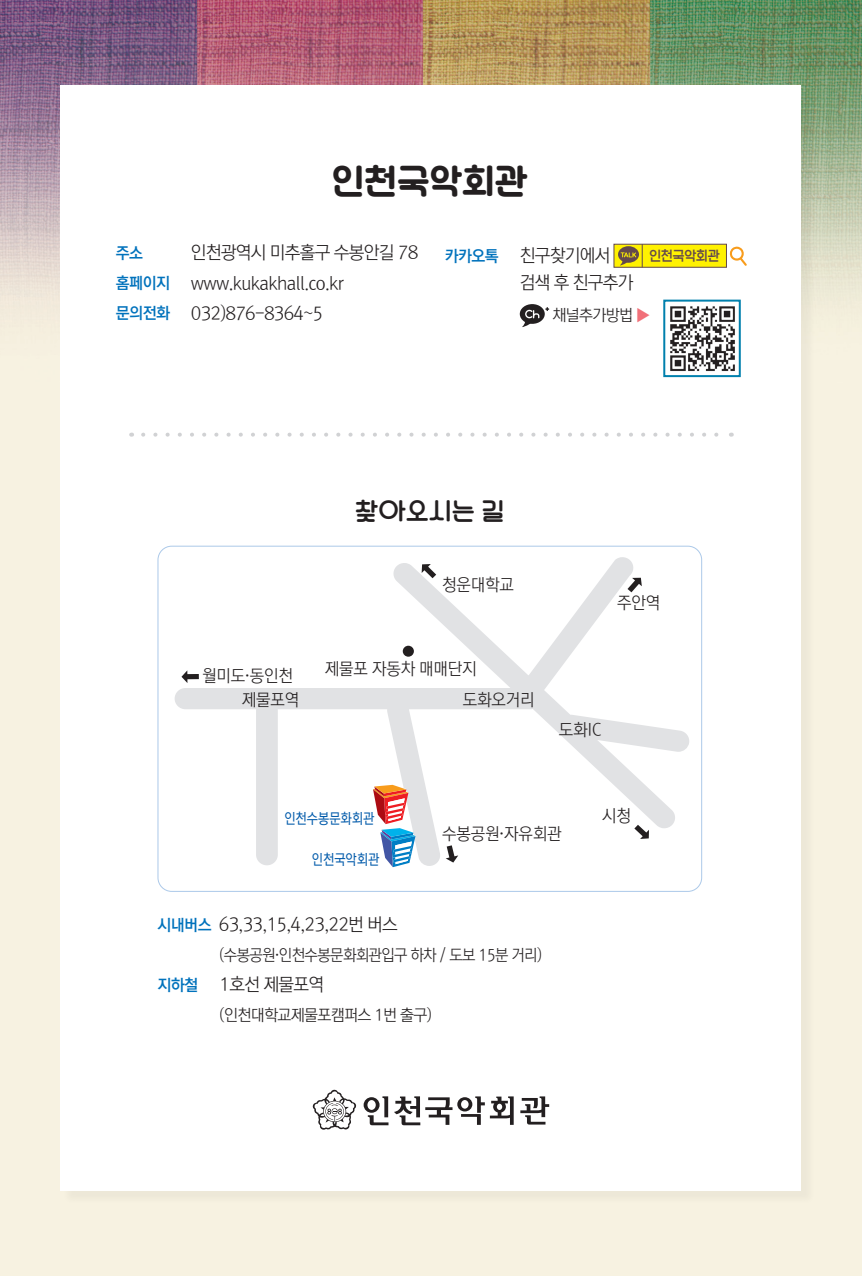
<style>
.page{position:relative;width:862px;height:1276px;background:#fff}
.page>*{position:absolute;margin:0;border:0;box-sizing:border-box;transform-origin:0 0}
.t1{font:34px "TT Sunflower B";color:#231f20}
.t2{font:24px "TT Sunflower R";color:#231f20}
.t3{font:18px/30px "Rix M Go L";letter-spacing:-.04em;color:#231f20}
.t4{font:17px "Rix M Go L";letter-spacing:-.01em;color:#231f20;scale:.95 1}
.t5{font:16px "Rix M Go L";letter-spacing:-.04em;color:#231f20;scale:.93 1}
.t6{font:16px "Rix M Go L";letter-spacing:-.04em;color:#231f20}
.t7{font:16px "Rix M Go B";color:#0072bc}
.t8{font:14.6px "Rix M Go M";color:#015aaa;scale:.86 1}
.t9{font:14px "TT Namoogothic B";letter-spacing:-.04em;color:#63494d}
.s1{font-family:"Rix M Go B";font-size:16px;color:#0072bc}
.s2{color:#f17079}
</style>
<div class="page">
<img style="left:0;top:0;width:862px;height:1276px">
<div style="left:63px;top:87px;width:752px;height:1118px;background:#231f20;opacity:.05"></div>
<div style="left:61px;top:85px;width:740px;height:1106px;background:#fff"></div>
<div style="left:614px;top:244px;width:112px;height:23px;background:#fff101;border:1px solid #63494d"></div>
<svg style="left:618px;top:244px;width:25px;height:23px"></svg>
<svg style="left:729px;top:246px;width:18px;height:20px"></svg>
<svg style="left:520px;top:304px;width:29px;height:23px"></svg>
<img style="left:670px;top:306px;width:65px;height:65px">
<div style="left:663px;top:300px;width:78px;height:77px;border:2px solid #0080ad"></div>
<svg style="left:143px;top:433px;width:576px;height:4px"></svg>
<svg style="left:175px;top:557px;width:514px;height:309px"></svg>
<div style="left:403px;top:646px;width:11px;height:10px;background:#231f20;border-radius:50%"></div>
<svg style="left:627px;top:578px;width:15px;height:14px"></svg>
<svg style="left:422px;top:564px;width:14px;height:14px"></svg>
<svg style="left:634px;top:825px;width:15px;height:14px"></svg>
<svg style="left:181px;top:670px;width:18px;height:13px"></svg>
<svg style="left:446px;top:845px;width:12px;height:17px"></svg>
<svg style="left:373px;top:785px;width:42px;height:82px"></svg>
<svg style="left:312px;top:1089px;width:45px;height:41px"></svg>
<svg style="left:520px;top:1096px;width:29px;height:28px"></svg>
<svg style="left:364px;top:1096px;width:24px;height:29px"></svg>
<svg style="left:394px;top:1096px;width:120px;height:29px"></svg>
<h1 class="t1" style="left:332px;top:163px;width:197px">인천국악회관</h1>
<p class="t3" style="left:116px;top:238px;width:304px;text-indent:75px">인천광역시 미추홀구 수봉안길 78 <span class="s1">홈페이지</span> www.kukakhall.co.kr<br><span class="s1">문의전화</span> 032)876-8364~5</p>
<p class="t3" style="left:445px;top:241px;width:167px"><span class="s1">카카오톡</span> 친구찾기에서</p>
<p class="t9" style="left:649px;top:248px;width:72px">인천국악회관</p>
<p class="t7" style="left:116px;top:243px;width:29px">주소</p>
<p class="t3" style="left:520px;top:268px;width:115px">검색 후 친구추가</p>
<p class="t6" style="left:552px;top:306px;width:99px">채널추가방법 <span class="s2">▶</span></p>
<h2 class="t2" style="left:355px;top:498px;width:151px">찾아오시는 길</h2>
<p class="t4" style="left:202px;top:665px;width:97px">월미도·동인천</p>
<p class="t4" style="left:442px;top:574px;width:77px">청운대학교</p>
<p class="t4" style="left:325px;top:658px;width:161px">제물포 자동차 매매단지</p>
<p class="t4" style="left:242px;top:689px;width:62px">제물포역</p>
<p class="t4" style="left:463px;top:689px;width:77px">도화오거리</p>
<p class="t4" style="left:617px;top:593px;width:47px">주안역</p>
<p class="t4" style="left:559px;top:720px;width:47px">도화IC</p>
<p class="t8" style="left:284px;top:809px;width:106px">인천수봉문화회관</p>
<p class="t8" style="left:312px;top:850px;width:80px">인천국악회관</p>
<p class="t4" style="left:442px;top:823px;width:127px">수봉공원·자유회관</p>
<p class="t3" style="left:158px;top:910px;width:242px"><span class="s1">시내버스</span> 63,33,15,4,23,22번 버스</p>
<p class="t5" style="left:220px;top:945px;width:348px">(수봉공원·인천수봉문화회관입구 하차 / 도보 15분 거리)</p>
<p class="t3" style="left:158px;top:970px;width:168px"><span class="s1">지하철</span> 1호선 제물포역</p>
<p class="t6" style="left:220px;top:1005px;width:214px">(인천대학교제물포캠퍼스 1번 출구)</p>
<p class="t4" style="left:602px;top:805px;width:32px">시청</p>
</div>
